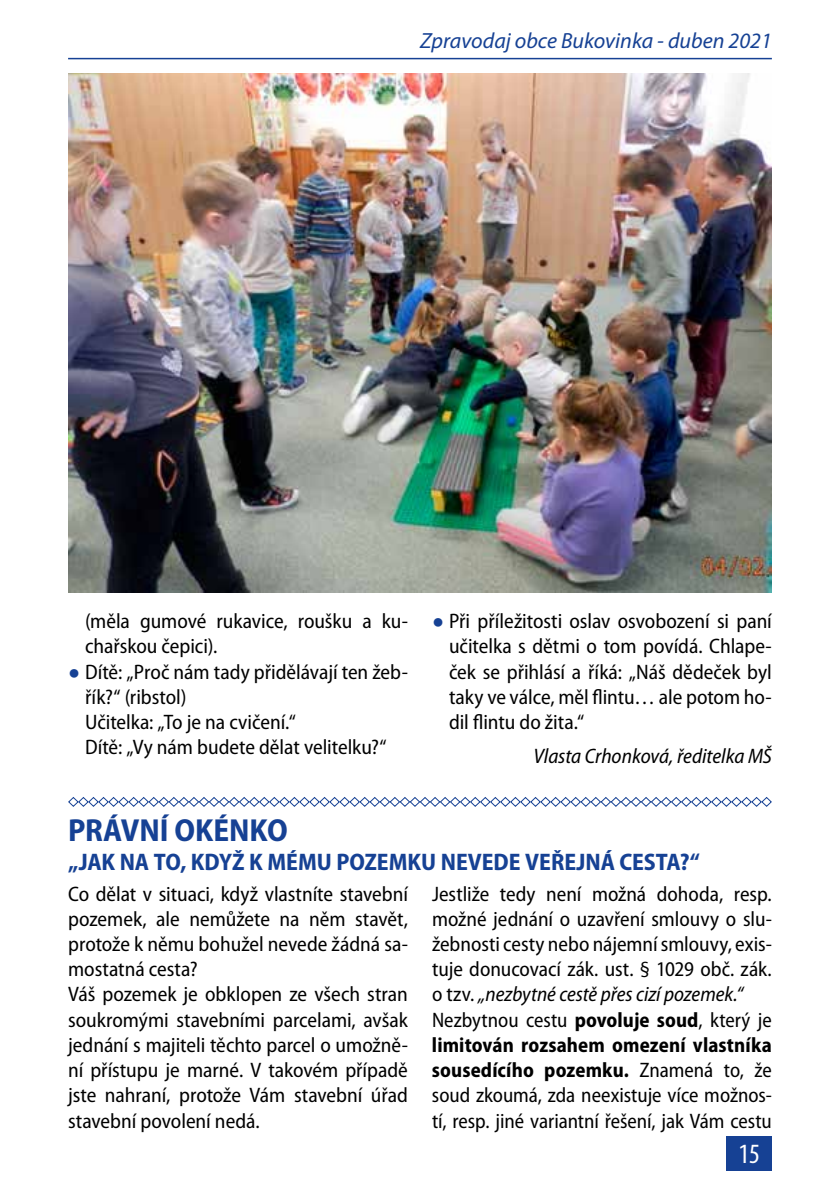
<style>
.page{position:relative;width:840px;height:1191px;background:#fff}
.page>*{position:absolute;margin:0;border:0;box-sizing:border-box;transform-origin:0 0}
.t1{font:700 semi-condensed 32px "Myriad Pro";color:#164194}
.t2{font:condensed 28px "Myriad Pro";color:#fff}
.t3{font:700 semi-condensed 24px "Myriad Pro";letter-spacing:-.005em;color:#164194}
.t4{font:italic 22px "Myriad Pro";color:#164194}
.t5{font:semi-condensed 21px/25.2px "Myriad Pro";color:#000}
.t6{font:italic semi-condensed 21px "Myriad Pro";letter-spacing:-.005em;color:#000}
.s1{font-family:"Arial";font-stretch:normal;font-size:20px;color:#164194}
.s2{font-style:italic}
.s3{font-weight:700}
</style>
<div class="page">
<div style="left:726px;top:1136px;width:45px;height:34px;background:#164194"></div>
<hr style="left:68px;top:58px;width:703px;height:1px;background:#164194">
<svg style="left:68px;top:797px;width:704px;height:10px"></svg>
<img style="left:68px;top:74px;width:703px;height:518px">
<p class="t4" style="left:420px;top:27px;width:353px">Zpravodaj obce Bukovinka - duben 2021</p>
<p class="t5" style="left:85px;top:608px;width:324px">(měla gumové rukavice, roušku a ku&shy;chařskou čepici).</p>
<p class="t5" style="left:85px;top:659px;width:324px;text-indent:-17px"><span class="s1">●</span> Dítě: „Proč nám tady přidělávají ten žeb&shy;řík?“ (ribstol)<br>Učitelka: „To je na cvičení.“<br>Dítě: „Vy nám budete dělat velitelku?“</p>
<p class="t5" style="left:449px;top:608px;width:324px;text-align:justify;text-indent:-17px"><span class="s1">●</span> Při příležitosti oslav osvobození si paní učitelka s dětmi o tom povídá. Chlape&shy;ček se přihlásí a říká: „Náš dědeček byl taky ve válce, měl flintu… ale potom ho&shy;dil flintu do žita.“</p>
<p class="t6" style="left:533px;top:743px;width:240px">Vlasta Crhonková, ředitelka MŠ</p>
<h1 class="t1" style="left:68px;top:809px;width:221px">PRÁVNÍ OKÉNKO</h1>
<p class="t3" style="left:68px;top:846px;width:633px">„JAK NA TO, KDYŽ K MÉMU POZEMKU NEVEDE VEŘEJNÁ CESTA?“</p>
<p class="t5" style="left:68px;top:880px;width:341px">Co dělat v situaci, když vlastníte stavební pozemek, ale nemůžete na něm stavět, protože k němu bohužel nevede žádná sa&shy;mostatná cesta?<br>Váš pozemek je obklopen ze všech stran soukromými stavebními parcelami, avšak jednání s majiteli těchto parcel o umožně&shy;ní přístupu je marné. V takovém případě jste nahraní, protože Vám stavební úřad stavební povolení nedá.</p>
<p class="t5" style="left:432px;top:880px;width:341px">Jestliže tedy není možná dohoda, resp. možné jednání o uzavření smlouvy o slu&shy;žebnosti cesty nebo nájemní smlouvy, exis&shy;tuje donucovací zák. ust. § 1029 obč. zák. o tzv. <span class="s2">„nezbytné cestě přes cizí pozemek.“ </span>Nezbytnou cestu <span class="s3">povoluje soud</span>, který je <span class="s3">limitován rozsahem omezení vlastníka sousedícího pozemku.</span> Znamená to, že soud zkoumá, zda neexistuje více možnos&shy;tí, resp. jiné variantní řešení, jak Vám cestu</p>
<h2 class="t2" style="left:738px;top:1136px;width:23px">15</h2>
</div>
